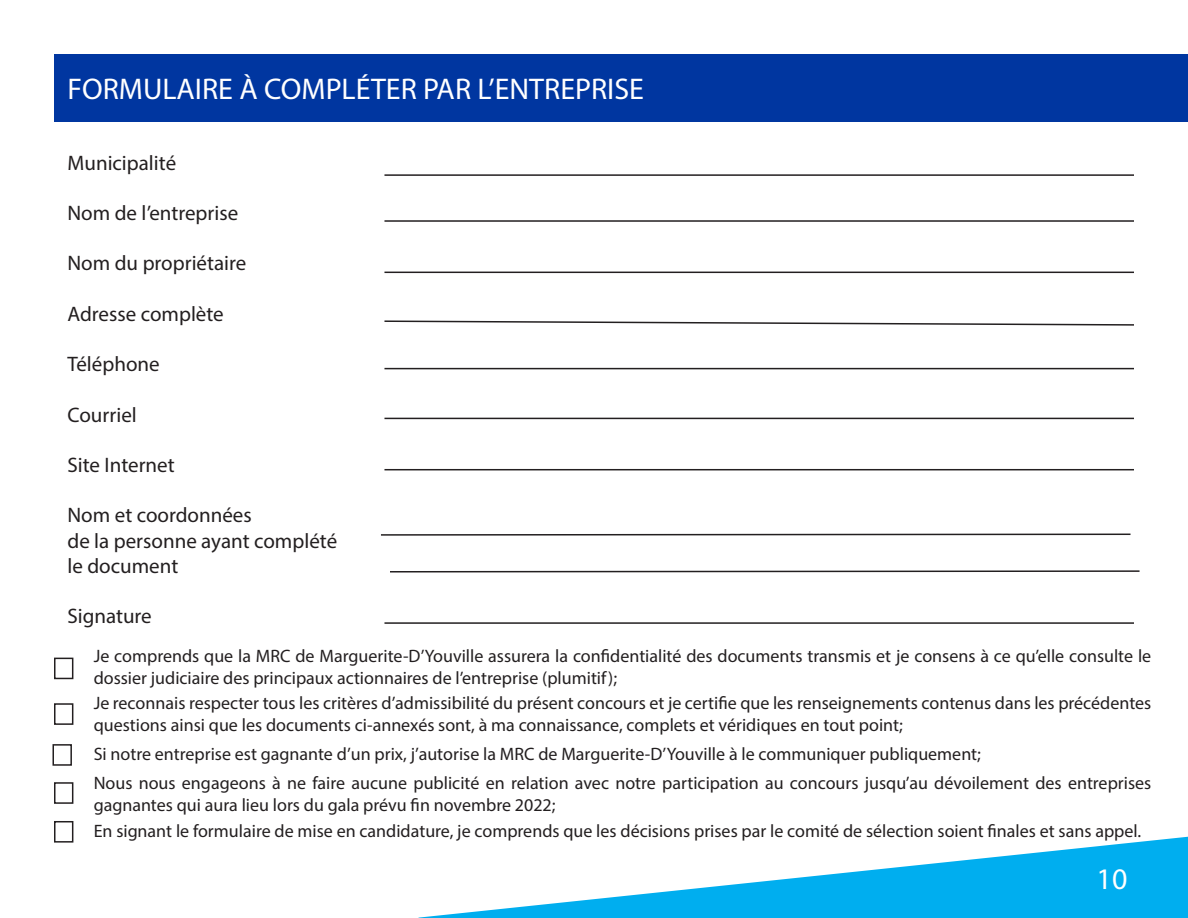
<style>
.page{position:relative;width:1188px;height:918px;background:#fff}
.page>*{position:absolute;margin:0;border:0;box-sizing:border-box;transform-origin:0 0}
.t1{font:30px "Myriad Pro";color:#fff}
.t2{font:21px "Myriad Pro";color:#231f20}
.t3{font:18px/21.6px "Myriad Pro";color:#231f20}
</style>
<div class="page">
<svg style="left:418px;top:837px;width:770px;height:81px"></svg>
<div style="left:54px;top:54px;width:1134px;height:68px;background:#0036a0"></div>
<hr style="left:384px;top:174px;width:750px;height:2px;background:#231f20">
<hr style="left:384px;top:220px;width:750px;height:2px;background:#231f20">
<hr style="left:384px;top:272px;width:750px;height:1px;background:#231f20">
<svg style="left:384px;top:320px;width:750px;height:6px"></svg>
<hr style="left:384px;top:368px;width:750px;height:1px;background:#231f20">
<hr style="left:384px;top:418px;width:750px;height:1px;background:#231f20">
<hr style="left:384px;top:469px;width:750px;height:1px;background:#231f20">
<svg style="left:390px;top:570px;width:750px;height:3px;background:#908e8f"></svg>
<hr style="left:384px;top:622px;width:750px;height:2px;background:#231f20">
<div style="left:54px;top:703px;width:19px;height:22px;border:2px solid #231f20"></div>
<div style="left:52px;top:744px;width:20px;height:22px;border:2px solid #231f20"></div>
<div style="left:54px;top:782px;width:19px;height:22px;border:2px solid #231f20"></div>
<div style="left:54px;top:658px;width:19px;height:21px;border:2px solid #231f20"></div>
<svg style="left:381px;top:533px;width:750px;height:3px;background:#908e8f"></svg>
<div style="left:54px;top:821px;width:19px;height:22px;border:2px solid #231f20"></div>
<p class="t1" style="left:68px;top:70px;width:578px">FORMULAIRE À COMPLÉTER PAR L’ENTREPRISE</p>
<p class="t2" style="left:68px;top:150px;width:110px">Municipalité</p>
<p class="t2" style="left:68px;top:200px;width:172px">Nom de l’entreprise</p>
<p class="t2" style="left:68px;top:250px;width:180px">Nom du propriétaire</p>
<p class="t2" style="left:68px;top:301px;width:158px">Adresse complète</p>
<p class="t2" style="left:68px;top:351px;width:94px">Téléphone</p>
<p class="t2" style="left:68px;top:402px;width:71px">Courriel</p>
<p class="t2" style="left:68px;top:452px;width:109px">Site Internet</p>
<p class="t2" style="left:68px;top:502px;width:186px">Nom et coordonnées</p>
<p class="t2" style="left:68px;top:528px;width:271px">de la personne ayant complété</p>
<p class="t2" style="left:68px;top:553px;width:112px">le document</p>
<p class="t2" style="left:68px;top:603px;width:86px">Signature</p>
<p class="t3" style="left:94px;top:645px;width:1059px">Je comprends que la MRC de Marguerite-D’Youville assurera la confidentialité des documents transmis et je consens à ce qu’elle consulte le dossier judiciaire des principaux actionnaires de l’entreprise (plumitif);</p>
<p class="t3" style="left:94px;top:692px;width:1059px">Je reconnais respecter tous les critères d’admissibilité du présent concours et je certifie que les renseignements contenus dans les précédentes questions ainsi que les documents ci-annexés sont, à ma connaissance, complets et véridiques en tout point;</p>
<p class="t3" style="left:94px;top:742px;width:889px">Si notre entreprise est gagnante d’un prix, j’autorise la MRC de Marguerite-D’Youville à le communiquer publiquement;</p>
<p class="t3" style="left:94px;top:772px;width:1059px">Nous nous engageons à ne faire aucune publicité en relation avec notre participation au concours jusqu’au dévoilement des entreprises gagnantes qui aura lieu lors du gala prévu fin novembre 2022;</p>
<p class="t3" style="left:94px;top:820px;width:1049px">En signant le formulaire de mise en candidature, je comprends que les décisions prises par le comité de sélection soient finales et sans appel.</p>
<h1 class="t1" style="left:1097px;top:861px;width:32px">10</h1>
</div>
